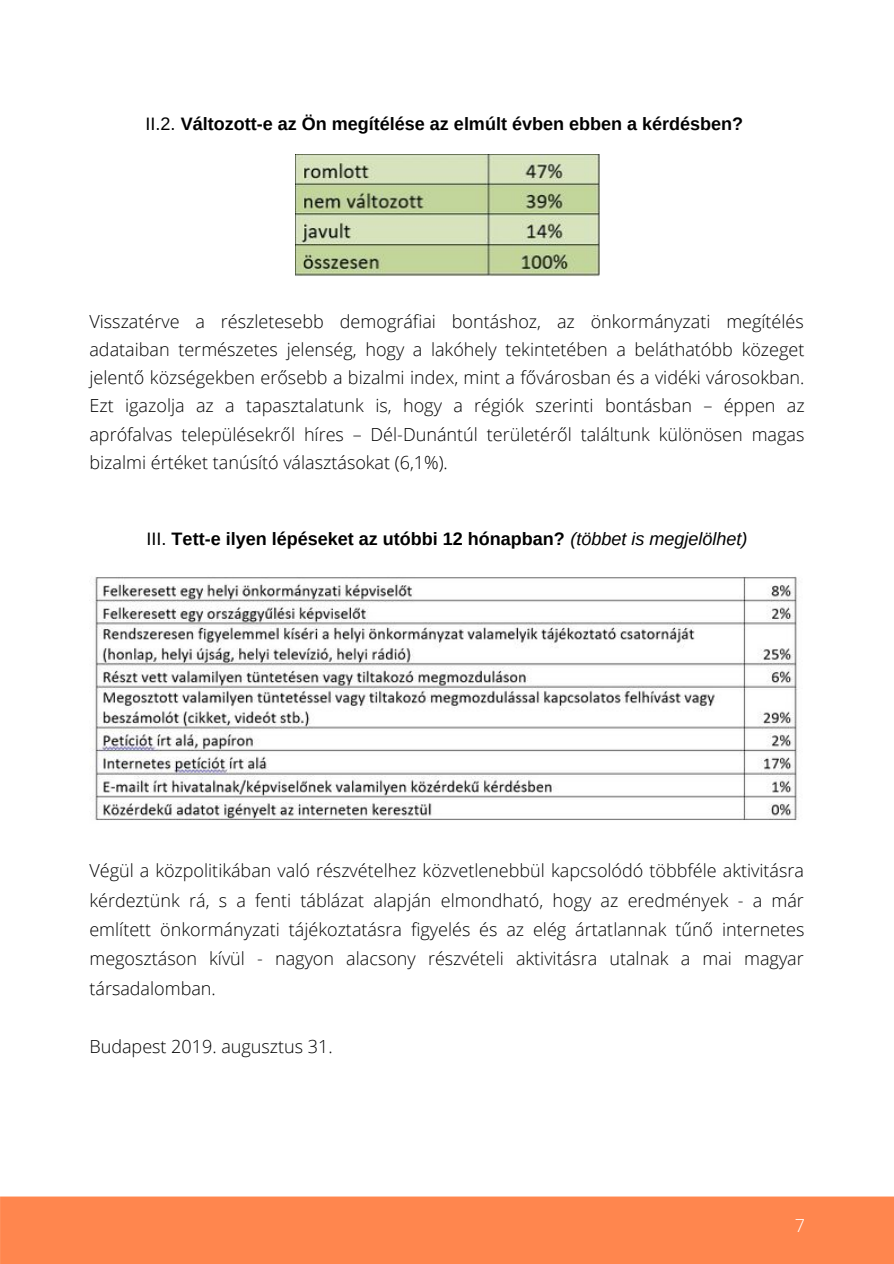
<style>
.page{position:relative;width:894px;height:1264px;background:#fff}
.page>*{position:absolute;margin:0;border:0;box-sizing:border-box;transform-origin:0 0}
.t1{font:300 18px/28.2px "Open Sans";color:#000;text-align:justify}
.t2{font:700 18px "Arimo";color:#000}
.t3{font:300 18px "Open Sans";color:#fff}
.s1{font-weight:400}
.s2{font-weight:400;font-style:italic}
</style>
<div class="page">
<img style="left:295px;top:154px;width:304px;height:122px">
<img style="left:89px;top:576px;width:709px;height:244px">
<div style="left:0;top:1196px;width:893px;height:67px;background:#ff864e"></div>
<p class="t2" style="left:145px;top:114px;width:599px"><span class="s1">II.2.</span> Változott-e az Ön megítélése az elmúlt évben ebben a kérdésben?</p>
<p class="t1" style="left:89px;top:307px;width:716px">Visszatérve a részletesebb demográfiai bontáshoz, az önkormányzati megítélés adataiban természetes jelenség, hogy a lakóhely tekintetében a beláthatóbb közeget jelentő községekben erősebb a bizalmi index, mint a fővárosban és a vidéki városokban.<br>Ezt igazolja az a tapasztalatunk is, hogy a régiók szerinti bontásban – éppen az aprófalvas településekről híres – Dél-Dunántúl területéről találtunk különösen magas bizalmi értéket tanúsító választásokat (6,1%).</p>
<p class="t2" style="left:146px;top:529px;width:602px"><span class="s1">III.</span> Tett-e ilyen lépéseket az utóbbi 12 hónapban? <span class="s2">(többet is megjelölhet)</span></p>
<p class="t1" style="left:89px;top:855px;width:716px;line-height:29.2px">Végül a közpolitikában való részvételhez közvetlenebbül kapcsolódó többféle aktivitásra kérdeztünk rá, s a fenti táblázat alapján elmondható, hogy az eredmények - a már említett önkormányzati tájékoztatásra figyelés és az elég ártatlannak tűnő internetes megosztáson kívül - nagyon alacsony részvételi aktivitásra utalnak a mai magyar társadalomban.</p>
<p class="t1" style="left:89px;top:1032px;width:245px">Budapest 2019. augusztus 31.</p>
<p class="t3" style="left:794px;top:1212px;width:12px">7</p>
</div>
